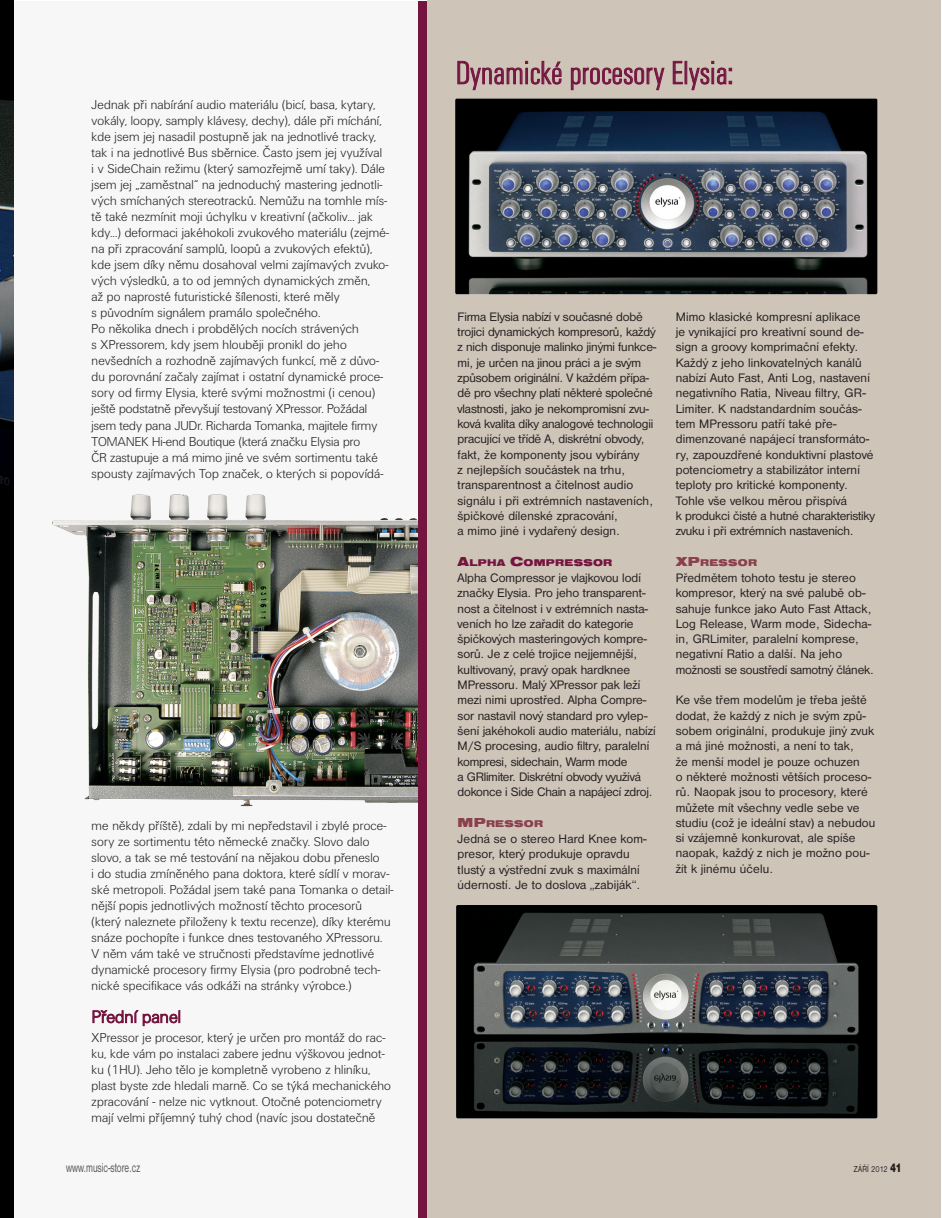
<style>
.page{position:relative;width:942px;height:1218px;background:#fff}
.page>*{position:absolute;margin:0;border:0;box-sizing:border-box;transform-origin:0 0}
.t1{font:300 condensed 33.6px "Unitus DCE";color:#74153f}
.t2{font:300 18px "Unitus DCE";letter-spacing:.015em;color:#74153f}
.t3{font:13.5px "Nimbus Sans DCE";color:#57585a;scale:.67 1}
.t4{font:300 13.35px/16px "Unitus DCE";letter-spacing:.015em;color:#231f20}
.t5{font:12.75px/15.3px "Nimbus Sans DCE";letter-spacing:.01em;color:#231f20}
.t6{font:12.75px/15.3px "Nimbus Sans DCE";letter-spacing:-.01em;color:#231f20}
.t7{font:900 expanded 10.2px "Nimbus Sans DCE";letter-spacing:.025em;color:#8b404d}
.t8{font:900 expanded 10.2px "Nimbus Sans DCE";letter-spacing:.025em;color:#74153f}
.t9{font:9px "Nimbus Sans DCE";letter-spacing:.03em;color:#231f20;scale:.8 1}
.s1{font-size:13.5px}
.s2{font-weight:900;font-size:12.6px}
</style>
<div class="page">
<img style="left:12px;top:493px;width:415px;height:725px">
<img style="left:0;top:1px;width:14px;height:1216px">
<img style="left:141px;top:494px;width:277px;height:26px">
<div style="left:418px;top:1px;width:10px;height:1216px;background:#74153f"></div>
<div style="left:427px;top:1px;width:513px;height:1217px;background:#cec4b8"></div>
<img style="left:455px;top:99px;width:422px;height:195px;border-radius:2px">
<img style="left:456px;top:905px;width:421px;height:213px;border-radius:2px">
<p class="t4" style="left:92px;top:96px;width:299px">Jednak při nabírání audio materiálu (bicí, basa, kytary, vokály, loopy, samply klávesy, dechy), dále při míchání, kde jsem jej nasadil postupně jak na jednotlivé tracky, tak i na jednotlivé Bus sběrnice. Často jsem jej využíval<br>i v SideChain režimu (který samozřejmě umí taky). Dále jsem jej „zaměstnal“ na jednoduchý mastering jednotli&shy;vých smíchaných stereotracků. Nemůžu na tomhle mís&shy;tě také nezmínit moji úchylku v kreativní (ačkoliv... jak kdy...) deformaci jakéhokoli zvukového materiálu (zejmé&shy;na při zpracování samplů, loopů a zvukových efektů), kde jsem díky němu dosahoval velmi zajímavých zvuko&shy;vých výsledků, a to od jemných dynamických změn,<br>až po naprosté futuristické šílenosti, které měly<br>s původním signálem pramálo společného.<br>Po několika dnech i probdělých nocích strávených<br>s XPressorem, kdy jsem hlouběji pronikl do jeho nevšedních a rozhodně zajímavých funkcí, mě z důvo&shy;du porovnání začaly zajímat i ostatní dynamické proce&shy;sory od firmy Elysia, které svými možnostmi (i cenou) ještě podstatně převyšují testovaný XPressor. Požádal jsem tedy pana JUDr. Richarda Tomanka, majitele firmy TOMANEK Hi-end Boutique (která značku Elysia pro<br>ČR zastupuje a má mimo jiné ve svém sortimentu také spousty zajímavých Top značek, o kterých si popovídá-</p>
<p class="t4" style="left:92px;top:817px;width:303px">me někdy příště), zdali by mi nepředstavil i zbylé proce&shy;sory ze sortimentu této německé značky. Slovo dalo slovo, a tak se mé testování na nějakou dobu přeneslo<br>i do studia zmíněného pana doktora, které sídlí v morav&shy;ské metropoli. Požádal jsem také pana Tomanka o detail&shy;nější popis jednotlivých možností těchto procesorů (který naleznete přiloženy k textu recenze), díky kterému snáze pochopíte i funkce dnes testovaného XPressoru.<br>V něm vám také ve stručnosti představíme jednotlivé dynamické procesory firmy Elysia (pro podrobné tech&shy;nické specifikace vás odkáži na stránky výrobce.)</p>
<h2 class="t2" style="left:92px;top:1006px;width:90px">Přední panel</h2>
<p class="t4" style="left:92px;top:1029px;width:301px">XPressor je procesor, který je určen pro montáž do rac&shy;ku, kde vám po instalaci zabere jednu výškovou jednot&shy;ku (1HU). Jeho tělo je kompletně vyrobeno z hliníku, plast byste zde hledali marně. Co se týká mechanického zpracování - nelze nic vytknout. Otočné potenciometry mají velmi příjemný tuhý chod (navíc jsou dostatečně</p>
<h1 class="t1" style="left:455px;top:53px;width:279px">Dynamické procesory Elysia:</h1>
<p class="t6" style="left:457px;top:309px;width:200px">Firma Elysia nabízí v současné době trojici dynamických kompresorů, každý z nich disponuje malinko jinými funkce&shy;mi, je určen na jinou práci a je svým způsobem originální. V každém přípa&shy;dě pro všechny platí některé společné vlastnosti, jako je nekompromisní zvu&shy;ková kvalita díky analogové technologii pracující ve třídě A, diskrétní obvody, fakt, že komponenty jsou vybírány<br>z nejlepších součástek na trhu, transparentnost a čitelnost audio signálu i při extrémních nastaveních, špičkové dílenské zpracování,<br>a mimo jiné i vydařený design.</p>
<p class="t8" style="left:457px;top:557px;width:156px"><span class="s1">A</span>LPHA <span class="s1">C</span>OMPRESSOR</p>
<p class="t5" style="left:457px;top:570px;width:199px">Alpha Compressor je vlajkovou lodí značky Elysia. Pro jeho transparent&shy;nost a čitelnost i v extrémních nasta&shy;veních ho lze zařadit do kategorie špičkových masteringových kompre&shy;sorů. Je z celé trojice nejjemnější, kultivovaný, pravý opak hardknee MPressoru. Malý XPressor pak leží mezi nimi uprostřed. Alpha Compre&shy;sor nastavil nový standard pro vylep&shy;šení jakéhokoli audio materiálu, nabízí M/S procesing, audio filtry, paralelní kompresi, sidechain, Warm mode<br>a GRlimiter. Diskrétní obvody využívá dokonce i Side Chain a napájecí zdroj.</p>
<p class="t7" style="left:457px;top:818px;width:87px"><span class="s1">MP</span>RESSOR</p>
<p class="t5" style="left:457px;top:831px;width:190px">Jedná se o stereo Hard Knee kom&shy;presor, který produkuje opravdu tlustý a výstřední zvuk s maximální úderností. Je to doslova „zabiják“.</p>
<p class="t5" style="left:675px;top:309px;width:201px">Mimo klasické kompresní aplikace<br>je vynikající pro kreativní sound de&shy;sign a groovy komprimační efekty.<br>Každý z jeho linkovatelných kanálů nabízí Auto Fast, Anti Log, nastavení negativního Ratia, Niveau filtry, GR-Limiter. K nadstandardním součás&shy;tem MPressoru patří také pře&shy;dimenzované napájecí transformáto&shy;ry, zapouzdřené konduktivní plastové potenciometry a stabilizátor interní teploty pro kritické komponenty.<br>Tohle vše velkou měrou přispívá<br>k produkci čisté a hutné charakteristiky zvuku i při extrémních nastaveních.</p>
<p class="t7" style="left:675px;top:557px;width:83px"><span class="s1">XP</span>RESSOR</p>
<p class="t5" style="left:675px;top:570px;width:200px">Předmětem tohoto testu je stereo kompresor, který na své palubě ob&shy;sahuje funkce jako Auto Fast Attack, Log Release, Warm mode, Sidecha&shy;in, GRLimiter, paralelní komprese, negativní Ratio a další. Na jeho možnosti se soustředí samotný článek.</p>
<p class="t5" style="left:675px;top:692px;width:201px">Ke vše třem modelům je třeba ještě dodat, že každý z nich je svým způ&shy;sobem originální, produkuje jiný zvuk a má jiné možnosti, a není to tak,<br>že menší model je pouze ochuzen<br>o některé možnosti větších proceso&shy;rů. Naopak jsou to procesory, které můžete mít všechny vedle sebe ve studiu (což je ideální stav) a nebudou si vzájemně konkurovat, ale spíše naopak, každý z nich je možno pou&shy;žít k jinému účelu.</p>
<p class="t3" style="left:66px;top:1159px;width:112px">www.music-store.cz</p>
<p class="t9" style="left:853px;top:1163px;width:61px">ZÁŘÍ 2012 <span class="s2">41</span></p>
</div>
